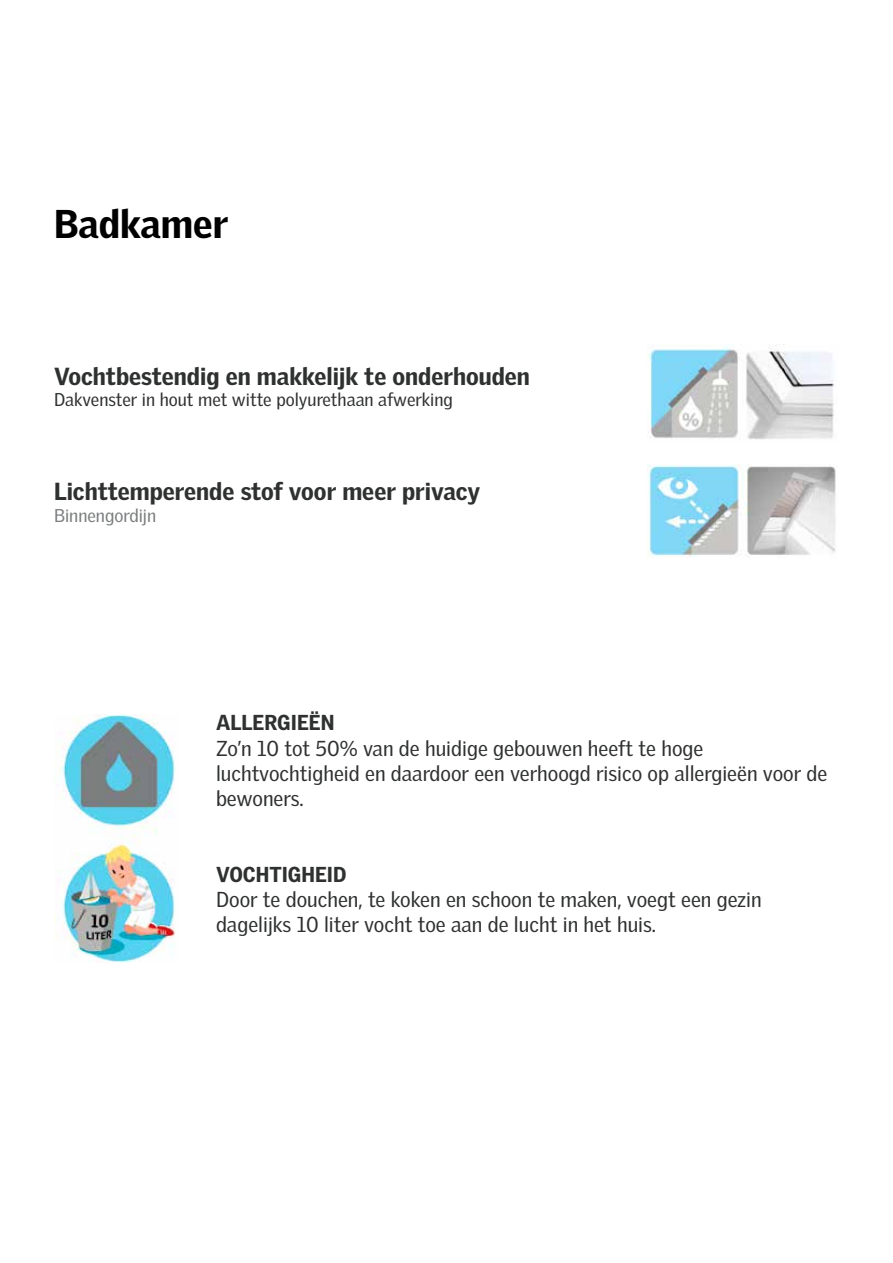
<style>
.page{position:relative;width:893px;height:1263px;background:#fff}
.page>*{position:absolute;margin:0;border:0;box-sizing:border-box;transform-origin:0 0}
.t1{font:900 39px "Velux Gothic";color:#000}
.t2{font:900 24px "Velux Gothic";color:#2f3030}
.t3{font:21px/25.2px "Velux Gothic";color:#2f3030}
.t4{font:900 21px "Velux Gothic";color:#2f3030}
.t5{font:18px "Velux Gothic";color:#2f3030}
.t6{font:18px "Velux Gothic";color:#7b7d7e}
</style>
<div class="page">
<img style="left:648px;top:344px;width:186px;height:96px">
<img style="left:648px;top:465px;width:188px;height:92px">
<img style="left:54px;top:714px;width:121px;height:248px">
<h1 class="t1" style="left:54px;top:199px;width:176px">Badkamer</h1>
<p class="t2" style="left:54px;top:361px;width:477px">Vochtbestendig en makkelijk te onderhouden</p>
<p class="t5" style="left:54px;top:389px;width:400px">Dakvenster in hout met witte polyurethaan afwerking</p>
<p class="t2" style="left:54px;top:476px;width:428px">Lichttemperende stof voor meer privacy</p>
<p class="t6" style="left:54px;top:504px;width:104px">Binnengordijn</p>
<p class="t4" style="left:216px;top:709px;width:120px">ALLERGIEËN</p>
<p class="t3" style="left:216px;top:735px;width:613px">Zo’n 10 tot 50% van de huidige gebouwen heeft te hoge luchtvochtigheid en daardoor een verhoogd risico op allergieën voor de bewoners.</p>
<p class="t4" style="left:216px;top:861px;width:132px">VOCHTIGHEID</p>
<p class="t3" style="left:216px;top:886px;width:547px">Door te douchen, te koken en schoon te maken, voegt een gezin dagelijks 10 liter vocht toe aan de lucht in het huis.</p>
</div>
